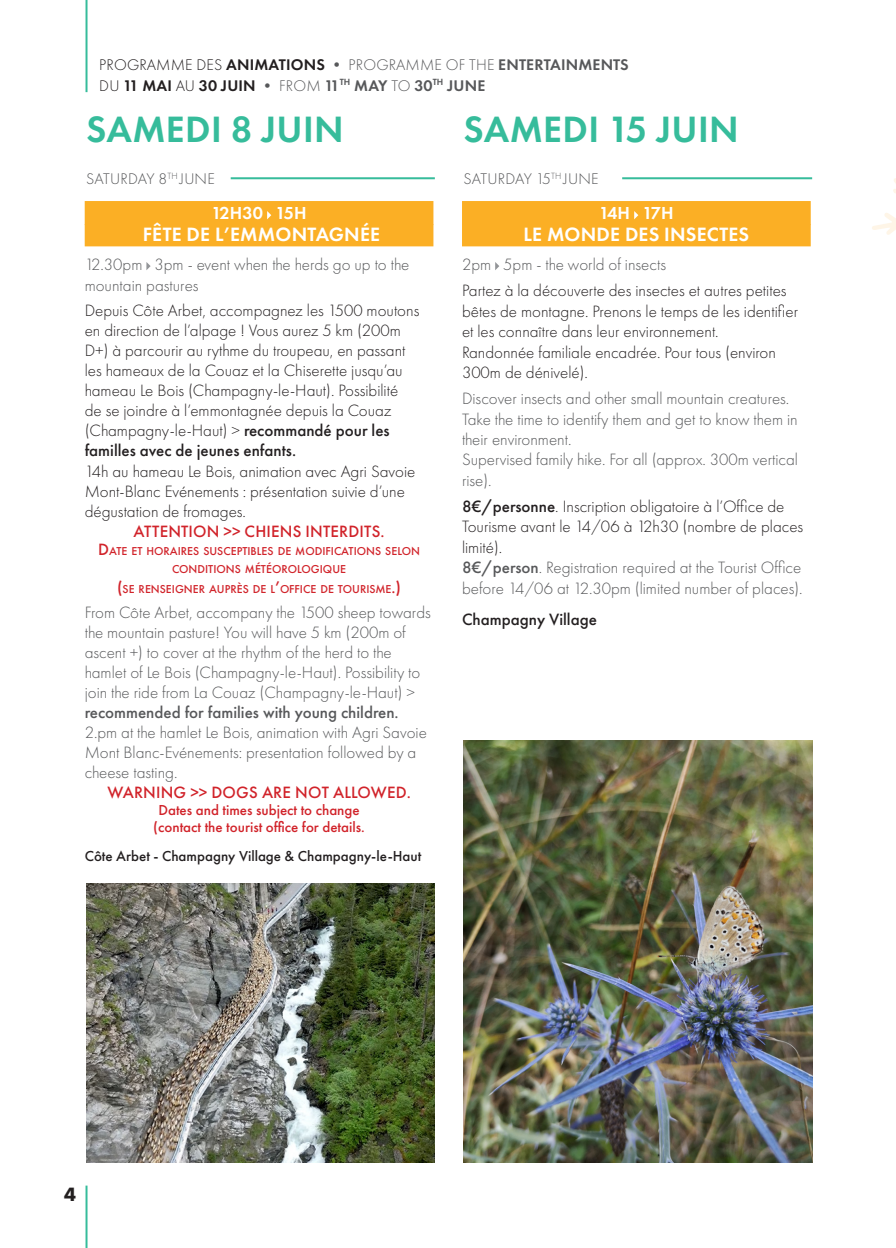
<style>
.page{position:relative;width:896px;height:1248px;background:#fff}
.page>*{position:absolute;margin:0;border:0;box-sizing:border-box;transform-origin:0 0}
.t1{font:600 38px "Futura PT";letter-spacing:.01em;color:#36bc9b}
.t2{font:600 20px "Futura PT";letter-spacing:.01em;color:#fff}
.t3{font:700 20px "Futura PT";color:#231f20}
.t4{font:600 18px "Futura PT";color:#fff}
.TEXTE_EVENT_FRANCAIS{font:300 17px/20px "Futura PT";color:#231f20}
.TEXTE_EVENT_FRANCAIS-2{font:300 17px/20px "Futura PT";color:#57585a}
.TITRE_EVENT_ANGLAIS{font:300 17px/20.4px "Futura PT";color:#57585a}
.TEXTE_EVENT_FRANCAIS-3{font:500 17px "Futura PT";letter-spacing:.01em;color:#d1232a}
.t5{font:500 17px "Futura PT";color:#231f20}
.t6{font:600 16px/20.8px "Futura PT";letter-spacing:.01em;color:#57585a}
.t7{font:300 16px "Futura PT";letter-spacing:.01em;color:#57585a}
.TEXTE_EVENT_FRANCAIS-4{font:500 15px "Futura PT";color:#d1232a}
.t8{font:500 15px "Futura PT";color:#231f20}
.TEXTE_EVENT_FRANCAIS-5{font:500 11.8px/18px "Futura PT";color:#d1232a;text-align:center}
.s1{font-weight:300;color:#231f20}
.s2{color:#231f20}
.s3{font-weight:300}
.s4{font-weight:500}
.s5{font-size:17px}
</style>
<div class="page">
<svg style="left:872px;top:213px;width:24px;height:22px"></svg>
<svg style="left:893px;top:178px;width:3px;height:15px"></svg>
<div style="left:85px;top:201px;width:348px;height:24px;background:#fbaf25"></div>
<div style="left:85px;top:224px;width:348px;height:22px;background:#fbaf25"></div>
<svg style="left:267px;top:211px;width:4px;height:8px"></svg>
<svg style="left:146px;top:262px;width:5px;height:8px"></svg>
<hr style="left:231px;top:177px;width:204px;height:2px;background:#36bc9b">
<img style="left:86px;top:883px;width:349px;height:279px">
<div style="left:462px;top:201px;width:349px;height:24px;background:#fbaf25"></div>
<div style="left:462px;top:224px;width:349px;height:22px;background:#fbaf25"></div>
<svg style="left:634px;top:211px;width:4px;height:8px"></svg>
<svg style="left:495px;top:262px;width:4px;height:8px"></svg>
<hr style="left:622px;top:177px;width:190px;height:2px;background:#36bc9b">
<img style="left:463px;top:740px;width:349px;height:422px">
<hr style="left:85px;top:1185px;width:2px;height:62px;background:#36bc9b">
<hr style="left:85px;top:0;width:2px;height:92px;background:#36bc9b">
<p class="t6" style="left:99px;top:54px;width:531px"><span class="s1">PROGRAMME DES</span> <span class="s2">ANIMATIONS</span> • <span class="s3">PROGRAMME OF THE</span> ENTERTAINMENTS<br><span class="s1">DU</span> <span class="s2">11 MAI</span> <span class="s1">AU</span> <span class="s2">30 JUIN</span> • <span class="s3">FROM</span> 11<sup>TH</sup> MAY <span class="s3">TO</span> 30<sup>TH</sup> JUNE</p>
<p class="t1" style="left:86px;top:106px;width:259px">SAMEDI 8 JUIN</p>
<p class="t1" style="left:463px;top:106px;width:277px">SAMEDI 15 JUIN</p>
<p class="t7" style="left:86px;top:170px;width:130px">SATURDAY 8<sup>TH</sup> JUNE</p>
<p class="t7" style="left:463px;top:170px;width:136px">SATURDAY 15<sup>TH</sup> JUNE</p>
<p class="t4" style="left:211px;top:202px;width:97px">12H30 15H</p>
<p class="t2" style="left:143px;top:222px;width:239px">FÊTE DE L’EMMONTAGNÉE</p>
<p class="TITRE_EVENT_ANGLAIS" style="left:85px;top:254px;width:326px">12.30pm 3pm - event when the herds go up to the mountain pastures</p>
<p class="TEXTE_EVENT_FRANCAIS" style="left:85px;top:301px;width:336px">Depuis Côte Arbet, accompagnez les 1500 moutons en direction de l’alpage ! Vous aurez 5 km (200m D+) à parcourir au rythme du troupeau, en passant les hameaux de la Couaz et la Chiserette jusqu’au hameau Le Bois (Champagny-le-Haut). Possibilité de se joindre à l’emmontagnée depuis la Couaz (Champagny-le-Haut) &gt; <span class="s4">recommandé pour les familles avec de jeunes enfants.</span></p>
<p class="TEXTE_EVENT_FRANCAIS" style="left:85px;top:461px;width:332px">14h au hameau Le Bois, animation avec Agri Savoie<br>Mont-Blanc Evénements : présentation suivie d’une dégustation de fromages.</p>
<p class="TEXTE_EVENT_FRANCAIS-3" style="left:134px;top:520px;width:252px">ATTENTION &gt;&gt; CHIENS INTERDITS.</p>
<p class="TEXTE_EVENT_FRANCAIS-5" style="left:98px;top:541px;width:323px"><span class="s5">D</span>ATE ET HORAIRES SUSCEPTIBLES DE MODIFICATIONS SELON<br>CONDITIONS MÉTÉOROLOGIQUE</p>
<p class="TEXTE_EVENT_FRANCAIS-5" style="left:117px;top:579px;width:285px"><span class="s5">(</span>SE RENSEIGNER AUPRÈS DE L<span class="s5">’</span>OFFICE DE TOURISME<span class="s5">.)</span></p>
<p class="TEXTE_EVENT_FRANCAIS-2" style="left:85px;top:602px;width:348px">From Côte Arbet, accompany the 1500 sheep towards the mountain pasture! You will have 5 km (200m of ascent +) to cover at the rhythm of the herd to the hamlet of Le Bois (Champagny-le-Haut). Possibility to join the ride from La Couaz (Champagny-le-Haut) &gt; <span class="s4">recommended for families with young children.<br></span>2.pm at the hamlet Le Bois, animation with Agri Savoie Mont Blanc-Evénements: presentation followed by a cheese tasting.</p>
<p class="TEXTE_EVENT_FRANCAIS-3" style="left:107px;top:782px;width:305px">WARNING &gt;&gt; DOGS ARE NOT ALLOWED.</p>
<p class="TEXTE_EVENT_FRANCAIS-4" style="left:158px;top:801px;width:203px">Dates and times subject to change</p>
<p class="TEXTE_EVENT_FRANCAIS-4" style="left:153px;top:818px;width:213px">(contact the tourist office for details.</p>
<p class="t8" style="left:85px;top:846px;width:338px">Côte Arbet - Champagny Village &amp; Champagny-le-Haut</p>
<p class="t4" style="left:599px;top:202px;width:76px">14H 17H</p>
<p class="t2" style="left:523px;top:222px;width:227px">LE MONDE DES INSECTES</p>
<p class="TITRE_EVENT_ANGLAIS" style="left:462px;top:254px;width:205px">2pm 5pm - the world of insects</p>
<p class="TEXTE_EVENT_FRANCAIS" style="left:462px;top:280px;width:337px">Partez à la découverte des insectes et autres petites bêtes de montagne. Prenons le temps de les identifier et les connaître dans leur environnement.</p>
<p class="TEXTE_EVENT_FRANCAIS" style="left:462px;top:342px;width:315px">Randonnée familiale encadrée. Pour tous (environ<br>300m de dénivelé).</p>
<p class="TEXTE_EVENT_FRANCAIS-2" style="left:462px;top:388px;width:337px">Discover insects and other small mountain creatures.<br>Take the time to identify them and get to know them in their environment.<br>Supervised family hike. For all (approx. 300m vertical rise).</p>
<p class="TEXTE_EVENT_FRANCAIS" style="left:462px;top:496px;width:343px"><span class="s4">8€/personne</span>. Inscription obligatoire à l’Office de<br>Tourisme avant le 14/06 à 12h30 (nombre de places limité).</p>
<p class="TEXTE_EVENT_FRANCAIS-2" style="left:462px;top:557px;width:342px"><span class="s4">8€/person</span>. Registration required at the Tourist Office before 14/06 at 12.30pm (limited number of places).</p>
<p class="t5" style="left:462px;top:609px;width:136px">Champagny Village</p>
<p class="t3" style="left:64px;top:1181px;width:13px">4</p>
</div>
